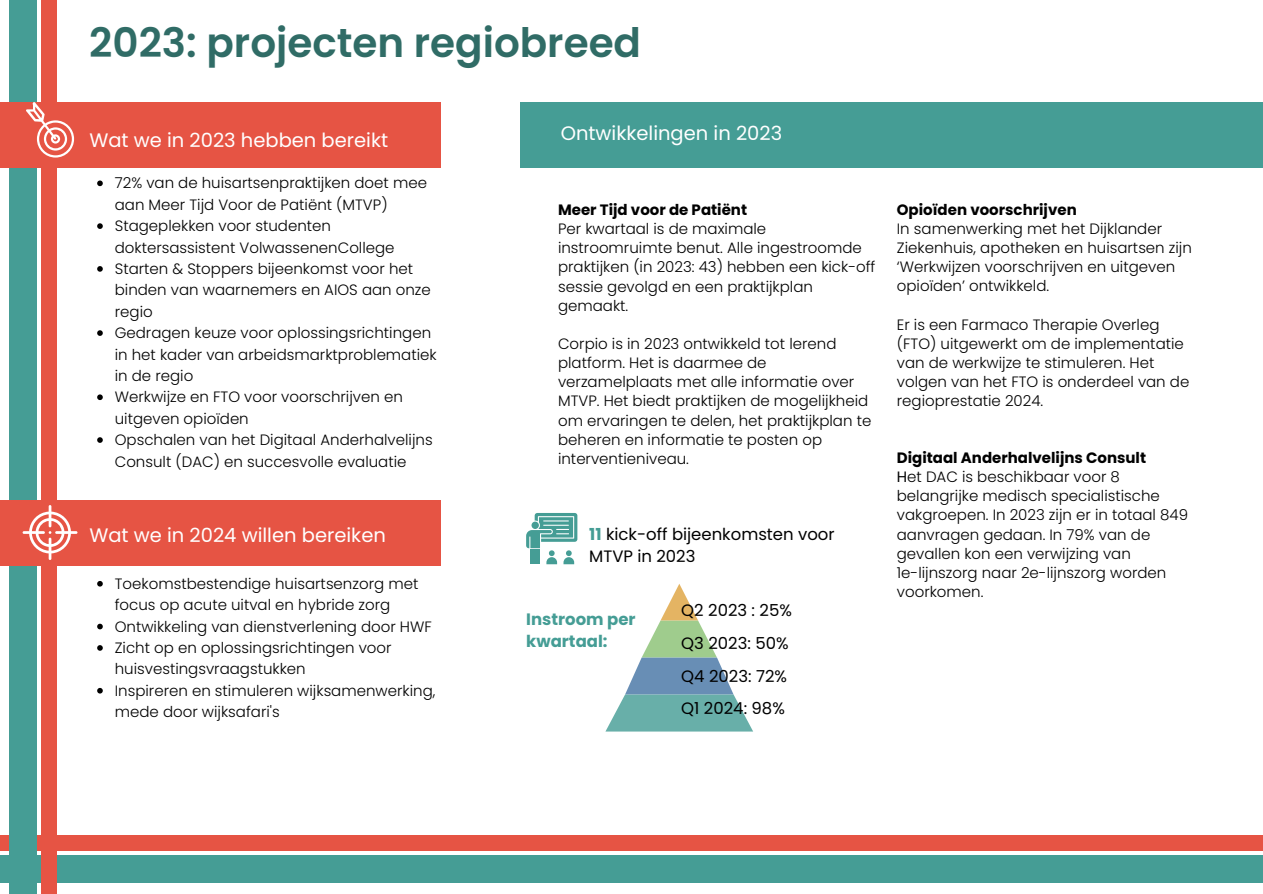
<style>
.page{position:relative;width:1263px;height:894px;background:#fff}
.page>*{position:absolute;margin:0;border:0;box-sizing:border-box;transform-origin:0 0}
.t1{font:600 40.5px "Poppins";color:#306c66}
.t2{font:19.5px "Poppins";color:#fff}
.t3{font:16.5px/32.7px "Poppins";color:#000}
.t4{font:700 16.5px/22.5px "Poppins";color:#459d95}
.t5{font:300 15px/19.2px "Poppins";color:#000}
.t6{font:700 15px "Poppins";color:#000}
.s1{font-weight:700;color:#459d95}
.s2{font-weight:400}
</style>
<div class="page">
<div style="left:0;top:855px;width:1263px;height:28px;background:#459d95"></div>
<div style="left:0;top:835px;width:1263px;height:15px;background:#e65444"></div>
<div style="left:9px;top:0;width:28px;height:893px;background:#459d95"></div>
<div style="left:41px;top:0;width:16px;height:893px;background:#e65444"></div>
<div style="left:520px;top:102px;width:743px;height:65px;background:#459d95"></div>
<div style="left:0;top:102px;width:441px;height:65px;background:#e65444"></div>
<svg style="left:26px;top:102px;width:48px;height:55px"></svg>
<div style="left:0;top:500px;width:441px;height:65px;background:#e65444"></div>
<svg style="left:23px;top:505px;width:54px;height:55px"></svg>
<svg style="left:526px;top:513px;width:51px;height:51px"></svg>
<svg style="left:97px;top:180px;width:6px;height:6px"></svg>
<svg style="left:97px;top:223px;width:6px;height:6px"></svg>
<svg style="left:97px;top:266px;width:6px;height:5px"></svg>
<svg style="left:97px;top:330px;width:6px;height:6px"></svg>
<svg style="left:97px;top:394px;width:6px;height:6px"></svg>
<svg style="left:97px;top:437px;width:6px;height:5px"></svg>
<svg style="left:97px;top:581px;width:6px;height:5px"></svg>
<svg style="left:97px;top:623px;width:6px;height:6px"></svg>
<svg style="left:97px;top:645px;width:6px;height:5px"></svg>
<svg style="left:97px;top:687px;width:6px;height:6px"></svg>
<svg style="left:606px;top:584px;width:147px;height:147px"></svg>
<p class="t1" style="left:89px;top:15px;width:553px">2023: projecten regiobreed</p>
<p class="t2" style="left:89px;top:126px;width:300px">Wat we in 2023 hebben bereikt</p>
<p class="t5" style="left:115px;top:172px;width:314px;line-height:21.3px">72% van de huisartsenpraktijken doet mee aan Meer Tijd Voor de Patiënt (MTVP)</p>
<p class="t5" style="left:115px;top:215px;width:281px;line-height:21.3px">Stageplekken voor studenten doktersassistent VolwassenenCollege</p>
<p class="t5" style="left:115px;top:258px;width:318px;line-height:21.3px">Starten &amp; Stoppers bijeenkomst voor het binden van waarnemers en AIOS aan onze regio</p>
<p class="t5" style="left:115px;top:322px;width:323px;line-height:21.3px">Gedragen keuze voor oplossingsrichtingen in het kader van arbeidsmarktproblematiek in de regio</p>
<p class="t5" style="left:115px;top:386px;width:290px;line-height:21.3px">Werkwijze en FTO voor voorschrijven en uitgeven opioïden</p>
<p class="t5" style="left:115px;top:429px;width:319px;line-height:21.3px">Opschalen van het Digitaal Anderhalvelijns<br>Consult (DAC) en succesvolle evaluatie</p>
<p class="t2" style="left:89px;top:521px;width:298px">Wat we in 2024 willen bereiken</p>
<p class="t5" style="left:115px;top:572px;width:305px;line-height:21.3px">Toekomstbestendige huisartsenzorg met focus op acute uitval en hybride zorg</p>
<p class="t5" style="left:115px;top:616px;width:319px">Ontwikkeling van dienstverlening door HWF</p>
<p class="t5" style="left:115px;top:637px;width:278px;line-height:21.3px">Zicht op en oplossingsrichtingen voor huisvestingsvraagstukken</p>
<h2 class="t5" style="left:115px;top:679px;width:322px;line-height:21.3px">Inspireren en stimuleren wijksamenwerking, mede door wijksafari's</h2>
<h1 class="t2" style="left:561px;top:120px;width:223px">Ontwikkelingen in 2023</h1>
<p class="t6" style="left:558px;top:199px;width:191px">Meer Tijd voor de Patiënt</p>
<h2 class="t5" style="left:558px;top:219px;width:319px">Per kwartaal is de maximale instroomruimte benut. Alle ingestroomde praktijken (in 2023: 43) hebben een kick-off sessie gevolgd en een praktijkplan gemaakt.</h2>
<h2 class="t5" style="left:558px;top:334px;width:315px">Corpio is in 2023 ontwikkeld tot lerend platform. Het is daarmee de verzamelplaats met alle informatie over MTVP. Het biedt praktijken de mogelijkheid om ervaringen te delen, het praktijkplan te beheren en informatie te posten op interventieniveau.</h2>
<p class="t3" style="left:589px;top:522px;width:247px;line-height:22.5px"><span class="s1">11</span> kick-off bijeenkomsten voor<br>MTVP in 2023</p>
<p class="t4" style="left:526px;top:607px;width:111px">Instroom per kwartaal:</p>
<p class="t3" style="left:681px;top:594px;width:112px">Q2 2023 : 25%<br>Q3 2023: 50%<br>Q4 2023: 72%<br>Q1 2024: 98%</p>
<p class="t6" style="left:897px;top:199px;width:181px">Opioïden voorschrijven</p>
<p class="t5" style="left:897px;top:219px;width:297px">In samenwerking met het Dijklander Ziekenhuis, apotheken en huisartsen zijn ‘Werkwijzen voorschrijven en uitgeven opioïden’ ontwikkeld.</p>
<p class="t5" style="left:897px;top:315px;width:294px">Er is een Farmaco Therapie Overleg (FTO) uitgewerkt om de implementatie van de werkwijze te stimuleren. Het volgen van het FTO is onderdeel van de regioprestatie 2024.</p>
<p class="t6" style="left:897px;top:447px;width:251px">Digitaal Anderhalvelijns Consult</p>
<p class="t5" style="left:897px;top:467px;width:293px"><span class="s2">H</span>et DAC is beschikbaar voor 8 belangrijke medisch specialistische vakgroepen. In 2023 zijn er in totaal 849 aanvragen gedaan. In 79% van de gevallen kon een verwijzing van</p>
<p class="t5" style="left:897px;top:562px;width:271px">1e-lijnszorg naar 2e-lijnszorg worden voorkomen.</p>
</div>
